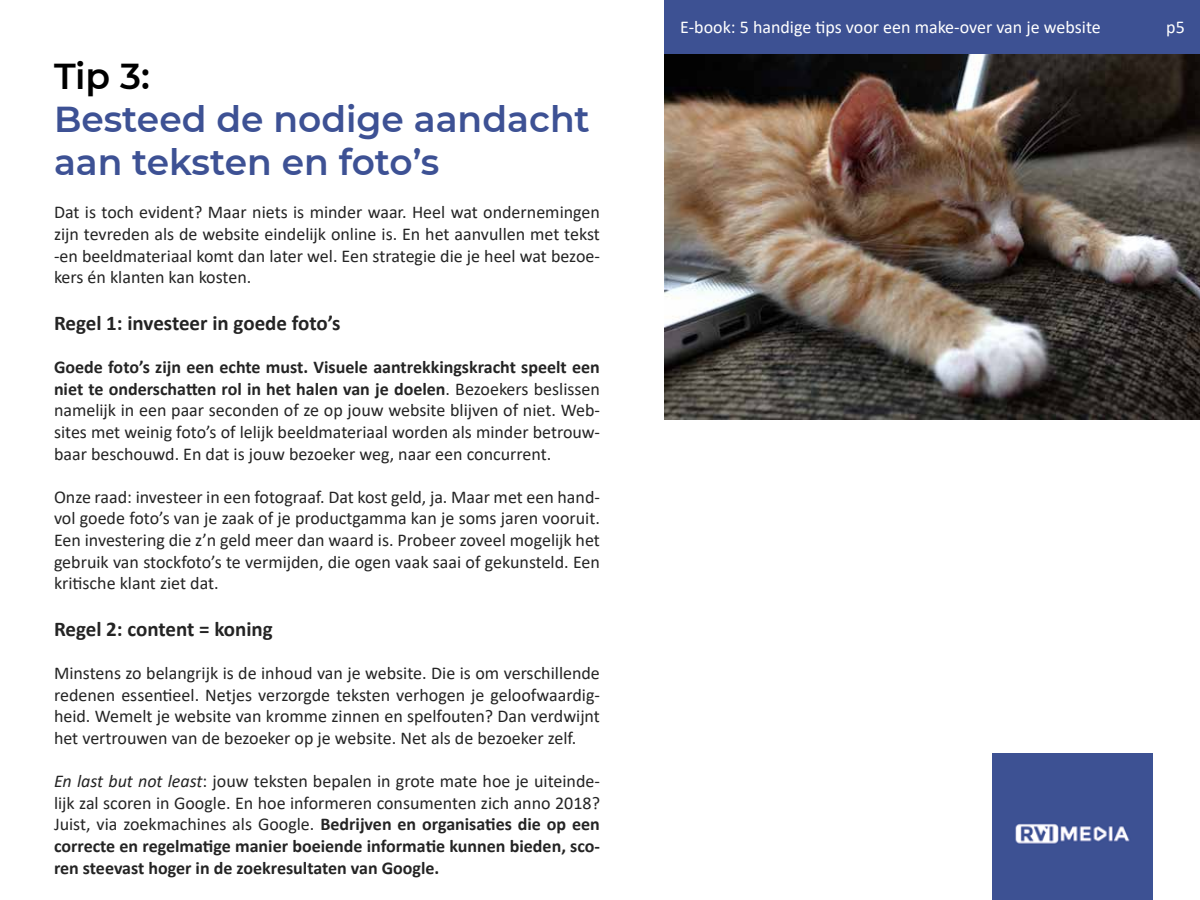
<style>
.page{position:relative;width:1200px;height:900px;background:#fff}
.page>*{position:absolute;margin:0;border:0;box-sizing:border-box;transform-origin:0 0}
.t1{font:600 36px/43.2px "Montserrat";color:#3d5194}
.t2{font:600 36px "Montserrat";color:#000}
.t3{font:700 21px "Calibri";color:#242424}
.t4{font:18px/21.6px "Calibri";color:#242424;text-align:justify}
.t5{font:700 18px/21.6px "Calibri";color:#242424;text-align:justify}
.t6{font:18px "Calibri";color:#fff}
.s1{font-weight:700}
.s2{font-weight:400;font-style:italic}
.s3{font-weight:400}
</style>
<div class="page">
<div style="left:992px;top:753px;width:161px;height:147px;background:#3d5193"></div>
<div style="left:664px;top:0;width:536px;height:54px;background:#3d5193"></div>
<img style="left:664px;top:54px;width:536px;height:365px">
<h1 class="t2" style="left:54px;top:51px;width:97px">Tip 3:</h1>
<h1 class="t1" style="left:54px;top:96px;width:537px">Besteed de nodige aandacht aan teksten en foto’s</h1>
<p class="t4" style="left:54px;top:201px;width:548px">Dat is toch evident? Maar niets is minder waar. Heel wat ondernemingen zijn tevreden als de website eindelijk online is. En het aanvullen met tekst -en beeldmateriaal komt dan later wel. Een strategie die je heel wat bezoe&shy;kers én klanten kan kosten.</p>
<p class="t3" style="left:54px;top:308px;width:288px">Regel 1: investeer in goede foto’s</p>
<p class="t4" style="left:54px;top:356px;width:547px"><span class="s1">Goede foto’s zijn een echte must. Visuele aantrekkingskracht speelt een niet te onderschatten rol in het halen van je doelen</span>. Bezoekers beslissen namelijk in een paar seconden of ze op jouw website blijven of niet. Web&shy;sites met weinig foto’s of lelijk beeldmateriaal worden als minder betrouw&shy;baar beschouwd. En dat is jouw bezoeker weg, naar een concurrent.</p>
<p class="t4" style="left:54px;top:486px;width:547px">Onze raad: investeer in een fotograaf. Dat kost geld, ja. Maar met een hand&shy;vol goede foto’s van je zaak of je productgamma kan je soms jaren vooruit.<br>Een investering die z’n geld meer dan waard is. Probeer zoveel mogelijk het gebruik van stockfoto’s te vermijden, die ogen vaak saai of gekunsteld. Een kritische klant ziet dat.</p>
<p class="t3" style="left:54px;top:614px;width:220px">Regel 2: content = koning</p>
<p class="t4" style="left:54px;top:662px;width:548px">Minstens zo belangrijk is de inhoud van je website. Die is om verschillende redenen essentieel. Netjes verzorgde teksten verhogen je geloofwaardig&shy;heid. Wemelt je website van kromme zinnen en spelfouten? Dan verdwijnt het vertrouwen van de bezoeker op je website. Net als de bezoeker zelf.</p>
<p class="t5" style="left:54px;top:770px;width:548px"><span class="s2">En last but not least</span><span class="s3">: jouw teksten bepalen in grote mate hoe je uiteinde&shy;lijk zal scoren in Google. En hoe informeren consumenten zich anno 2018?<br>Juist, via zoekmachines als Google.</span> Bedrijven en organisaties die op een correcte en regelmatige manier boeiende informatie kunnen bieden, sco&shy;ren steevast hoger in de zoekresultaten van Google.</p>
<p class="t6" style="left:680px;top:15px;width:422px">E-book: 5 handige tips voor een make-over van je website</p>
<p class="t6" style="left:1166px;top:15px;width:20px">p5</p>
</div>
